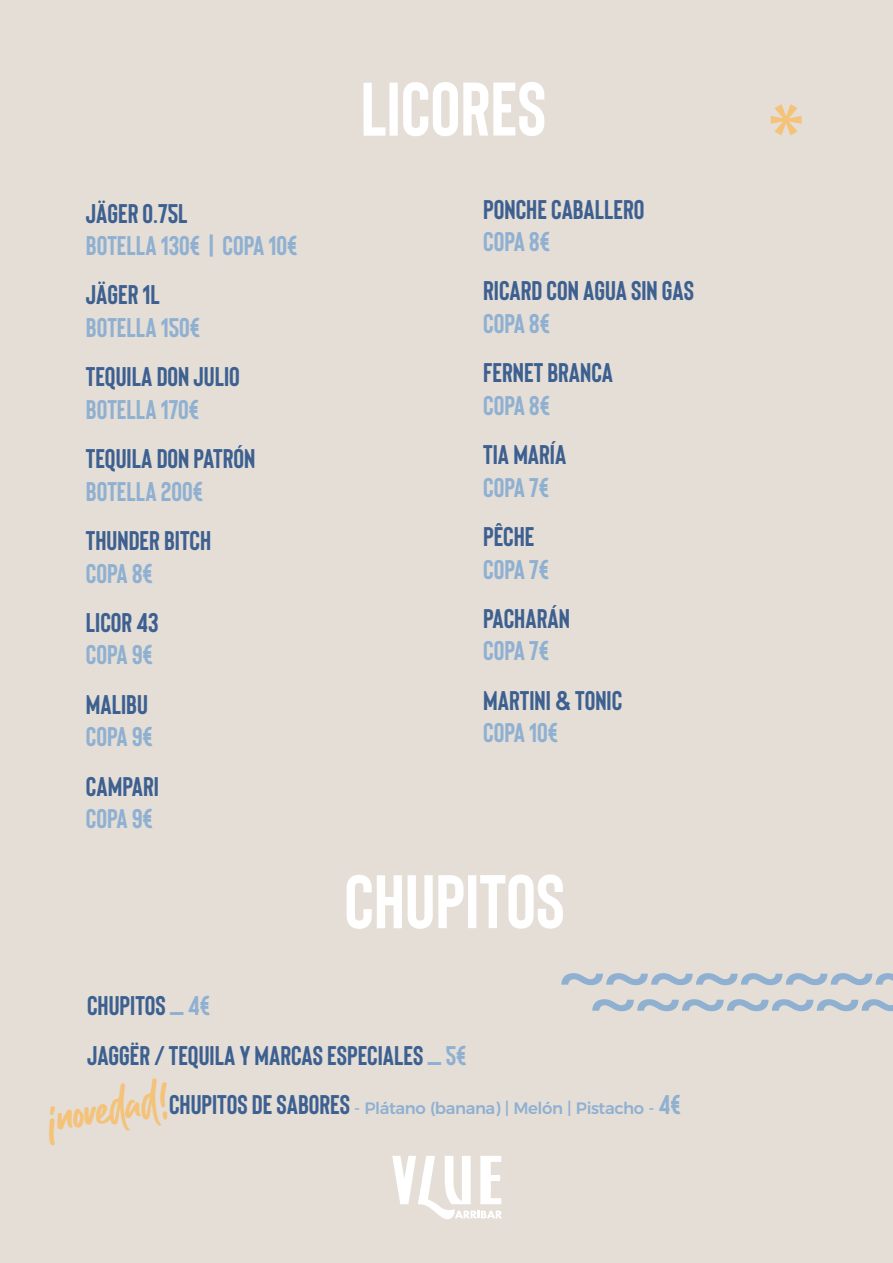
<style>
.page{position:relative;width:893px;height:1263px;background:#e4ded7}
.page>*{position:absolute;margin:0;border:0;box-sizing:border-box;transform-origin:0 0}
.t1{font:700 75.6px "Bison";color:#fff}
.t2{font:43.05px "Guthen Bloots Basic";color:#f4c279}
.t3{font:700 27px/49.5px "Bison";color:#3d6090}
.t4{font:700 27px "Bison";color:#8fb0d1}
.t5{font:500 16.5px "Montserrat";letter-spacing:-.025em;color:#8fb0d1}
.s1{color:#8fb0d1}
.s2{font-family:"Bison";font-weight:700;font-size:27px;color:#3d6090}
.s3{font-family:"Bison";font-weight:700;font-size:27px}
</style>
<div class="page">
<svg style="left:392px;top:1156px;width:110px;height:63px"></svg>
<svg style="left:771px;top:104px;width:31px;height:32px"></svg>
<svg style="left:561px;top:973px;width:332px;height:12px"></svg>
<svg style="left:592px;top:999px;width:301px;height:12px"></svg>
<p class="t3" style="left:86px;top:188px;width:103px">JÄGER 0.75L</p>
<p class="t4" style="left:86px;top:231px;width:213px">BOTELLA 130€ | COPA 10€</p>
<p class="t3" style="left:86px;top:270px;width:75px">JÄGER 1L</p>
<p class="t4" style="left:86px;top:313px;width:116px">BOTELLA 150€</p>
<p class="t3" style="left:86px;top:352px;width:155px">TEQUILA DON JULIO</p>
<p class="t4" style="left:86px;top:395px;width:115px">BOTELLA 170€</p>
<p class="t3" style="left:86px;top:434px;width:171px">TEQUILA DON PATRÓN</p>
<p class="t4" style="left:86px;top:476px;width:119px">BOTELLA 200€</p>
<p class="t3" style="left:86px;top:516px;width:127px">THUNDER BITCH</p>
<p class="t4" style="left:86px;top:558px;width:69px">COPA 8€</p>
<p class="t3" style="left:86px;top:598px;width:74px">LICOR 43</p>
<p class="t4" style="left:86px;top:640px;width:69px">COPA 9€</p>
<p class="t3" style="left:86px;top:680px;width:63px">MALIBU</p>
<p class="t4" style="left:86px;top:722px;width:69px">COPA 9€</p>
<p class="t3" style="left:86px;top:762px;width:74px">CAMPARI</p>
<p class="t4" style="left:86px;top:804px;width:69px">COPA 9€</p>
<h1 class="t1" style="left:361px;top:68px;width:187px">LICORES</h1>
<p class="t3" style="left:483px;top:184px;width:163px">PONCHE CABALLERO</p>
<p class="t4" style="left:483px;top:227px;width:69px">COPA 8€</p>
<p class="t3" style="left:483px;top:266px;width:212px">RICARD CON AGUA SIN GAS</p>
<p class="t4" style="left:483px;top:309px;width:69px">COPA 8€</p>
<p class="t3" style="left:483px;top:348px;width:131px">FERNET BRANCA</p>
<p class="t4" style="left:483px;top:391px;width:69px">COPA 8€</p>
<p class="t3" style="left:483px;top:430px;width:85px">TIA MARÍA</p>
<p class="t4" style="left:483px;top:472px;width:68px">COPA 7€</p>
<p class="t3" style="left:483px;top:512px;width:53px">PÊCHE</p>
<p class="t4" style="left:483px;top:554px;width:68px">COPA 7€</p>
<p class="t3" style="left:483px;top:594px;width:88px">PACHARÁN</p>
<p class="t4" style="left:483px;top:636px;width:68px">COPA 7€</p>
<p class="t3" style="left:483px;top:676px;width:140px">MARTINI &amp; TONIC</p>
<p class="t4" style="left:483px;top:718px;width:77px">COPA 10€</p>
<h1 class="t1" style="left:344px;top:860px;width:222px">CHUPITOS</h1>
<p class="t3" style="left:87px;top:981px;width:381px">CHUPITOS <span class="s1">_ 4€<br></span>JAGGËR / TEQUILA Y MARCAS ESPECIALES <span class="s1">_ 5€</span></p>
<p class="t5" style="left:169px;top:1095px;width:513px"><span class="s2">CHUPITOS DE SABORES</span> - Plátano (banana) | Melón | Pistacho - <span class="s3">4€</span></p>
<h2 class="t2" style="left:42px;top:1091px;width:128px;rotate:-9deg">¡novedad!</h2>
</div>
